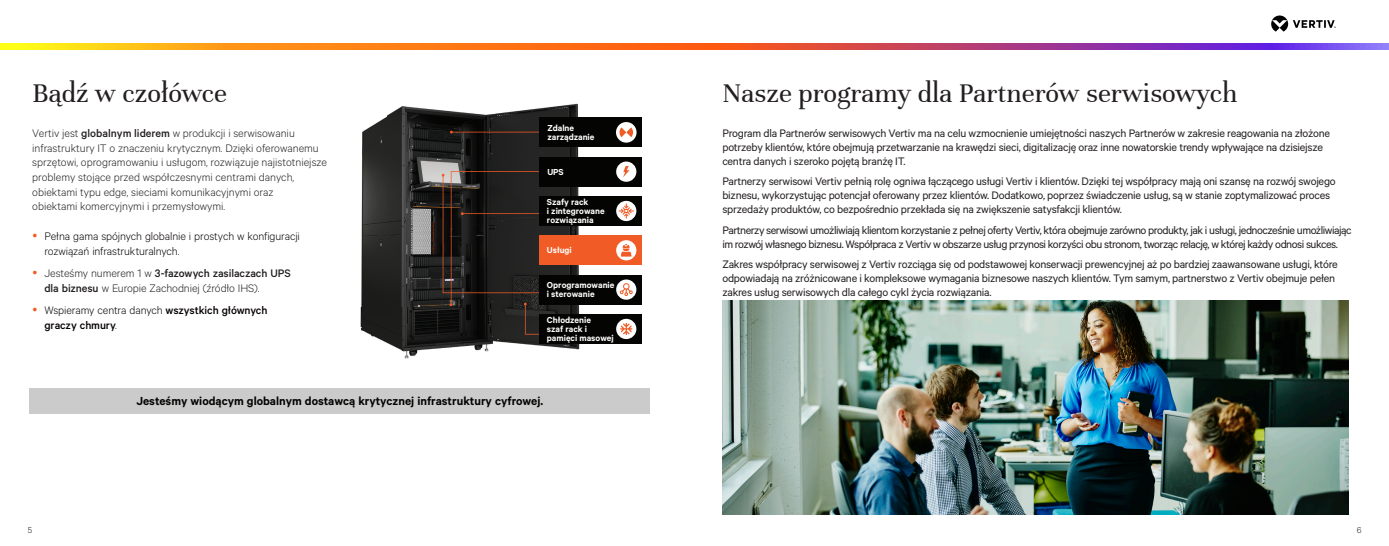
<style>
.page{position:relative;width:1389px;height:546px;background:#fff}
.page>*{position:absolute;margin:0;border:0;box-sizing:border-box;transform-origin:0 0}
.t1{font:28.88px "Unna";color:#231f20}
.Table_Body{font:600 13.12px "Calibre";color:#040503}
.t2{font:12.25px/14px "Calibre";letter-spacing:-.02em;color:#231f20}
.t3{font:300 12.25px/14.7px "Calibre";color:#231f20}
.t4{font:12.25px/14px "Calibre";letter-spacing:-.04em;color:#231f20}
.t5{font:300 12.25px/14.7px "Calibre";letter-spacing:-.01em;color:#060101}
.t6{font:500 12.25px/14.7px "Calibre";letter-spacing:-.005em;color:#060101}
.t7{font:600 9.8px/8.9px "Calibre";color:#fff}
.t8{font:600 9.62px "Calibre";color:#fff}
.t9{font:300 9.62px "Calibre";color:#231f20}
.s1{font-weight:500}
.s2{font-weight:300}
</style>
<div class="page">
<svg style="left:0;top:44px;width:1389px;height:6px;background:#d36950"></svg>
<img style="left:360px;top:103px;width:282px;height:256px">
<hr style="left:451px;top:132px;width:105px;height:1px;background:#f15c26">
<svg style="left:442px;top:171px;width:144px;height:163px;background:#282422"></svg>
<div style="left:539px;top:196px;width:103px;height:30px;background:#040503"></div>
<svg style="left:616px;top:201px;width:20px;height:20px"></svg>
<svg style="left:619px;top:203px;width:15px;height:15px"></svg>
<div style="left:539px;top:235px;width:103px;height:30px;background:#f15b25"></div>
<svg style="left:616px;top:240px;width:20px;height:20px"></svg>
<div style="left:539px;top:157px;width:103px;height:29px;background:#040503"></div>
<div style="left:616px;top:161px;width:20px;height:21px;background:#fff;border-radius:50%"></div>
<svg style="left:623px;top:166px;width:7px;height:11px"></svg>
<div style="left:539px;top:314px;width:103px;height:30px;background:#040503"></div>
<div style="left:616px;top:319px;width:20px;height:20px;background:#fff;border-radius:50%"></div>
<svg style="left:620px;top:323px;width:12px;height:12px"></svg>
<div style="left:539px;top:117px;width:103px;height:30px;background:#040503"></div>
<div style="left:616px;top:122px;width:21px;height:21px;background:#fff;border-radius:50%"></div>
<svg style="left:619px;top:127px;width:14px;height:10px"></svg>
<div style="left:539px;top:275px;width:103px;height:29px;background:#040503"></div>
<svg style="left:616px;top:279px;width:20px;height:21px"></svg>
<svg style="left:620px;top:283px;width:13px;height:13px"></svg>
<svg style="left:621px;top:244px;width:10px;height:12px"></svg>
<img style="left:722px;top:300px;width:626px;height:214px">
<svg style="left:1271px;top:16px;width:65px;height:16px"></svg>
<div style="left:30px;top:388px;width:620px;height:25px;background:#cbcbcb"></div>
<p class="t1" style="left:32px;top:77px;width:196px">Bądź w czołówce</p>
<p class="t1" style="left:722px;top:77px;width:516px">Nasze programy dla Partnerów serwisowych</p>
<p class="t2" style="left:722px;top:126px;width:609px">Program dla Partnerów serwisowych Vertiv ma na celu wzmocnienie umiejętności naszych Partnerów w zakresie reagowania na złożone potrzeby klientów, które obejmują przetwarzanie na krawędzi sieci, digitalizację oraz inne nowatorskie trendy wpływające na dzisiejsze centra danych i szeroko pojętą branżę IT.</p>
<p class="t2" style="left:722px;top:174px;width:615px">Partnerzy serwisowi Vertiv pełnią rolę ogniwa łączącego usługi Vertiv i klientów. Dzięki tej współpracy mają oni szansę na rozwój swojego biznesu, wykorzystując potencjał oferowany przez klientów. Dodatkowo, poprzez świadczenie usług, są w stanie zoptymalizować proces sprzedaży produktów, co bezpośrednio przekłada się na zwiększenie satysfakcji klientów.</p>
<p class="t4" style="left:722px;top:222px;width:631px">Partnerzy serwisowi umożliwiają klientom korzystanie z pełnej oferty Vertiv, która obejmuje zarówno produkty, jak i usługi, jednocześnie umożliwiając im rozwój własnego biznesu. Współpraca z Vertiv w obszarze usług przynosi korzyści obu stronom, tworząc relację, w której każdy odnosi sukces.</p>
<p class="t2" style="left:722px;top:256px;width:617px">Zakres współpracy serwisowej z Vertiv rozciąga się od podstawowej konserwacji prewencyjnej aż po bardziej zaawansowane usługi, które odpowiadają na zróżnicowane i kompleksowe wymagania biznesowe naszych klientów. Tym samym, partnerstwo z Vertiv obejmuje pełen zakres usług serwisowych dla całego cykl życia rozwiązania.</p>
<p class="t7" style="left:547px;top:123px;width:48px">Zdalne zarządzanie</p>
<p class="t3" style="left:32px;top:125px;width:296px">Vertiv jest <span class="s1">globalnym liderem</span> w produkcji i serwisowaniu infrastruktury IT o znaczeniu krytycznym. Dzięki oferowanemu sprzętowi, oprogramowaniu i usługom, rozwiązuje najistotniejsze problemy stojące przed współczesnymi centrami danych, obiektami typu edge, sieciami komunikacyjnymi oraz<br>obiektami komercyjnymi i przemysłowymi.</p>
<p class="t5" style="left:44px;top:228px;width:257px">Pełna gama spójnych globalnie i prostych w konfiguracji rozwiązań infrastrukturalnych.</p>
<p class="t3" style="left:44px;top:265px;width:248px">Jesteśmy numerem 1 w <span class="s1">3-fazowych zasilaczach UPS dla biznesu</span> w Europie Zachodniej (źródło IHS).</p>
<p class="t6" style="left:44px;top:303px;width:224px"><span class="s2">Wspieramy centra danych</span> wszystkich głównych graczy chmury<span class="s2">.</span></p>
<p class="t7" style="left:547px;top:167px;width:18px">UPS</p>
<p class="t7" style="left:547px;top:197px;width:59px">Szafy rack<br>i zintegrowane rozwiązania</p>
<p class="t8" style="left:547px;top:244px;width:26px">Usługi</p>
<p class="t7" style="left:547px;top:280px;width:69px">Oprogramowanie i sterowanie</p>
<p class="t7" style="left:547px;top:315px;width:68px">Chłodzenie<br>szaf rack i pamięci masowej</p>
<p class="Table_Body" style="left:136px;top:393px;width:408px">Jesteśmy wiodącym globalnym dostawcą krytycznej infrastruktury cyfrowej.</p>
<p class="t9" style="left:28px;top:524px;width:6px">5</p>
<p class="t9" style="left:1357px;top:524px;width:6px">6</p>
</div>
